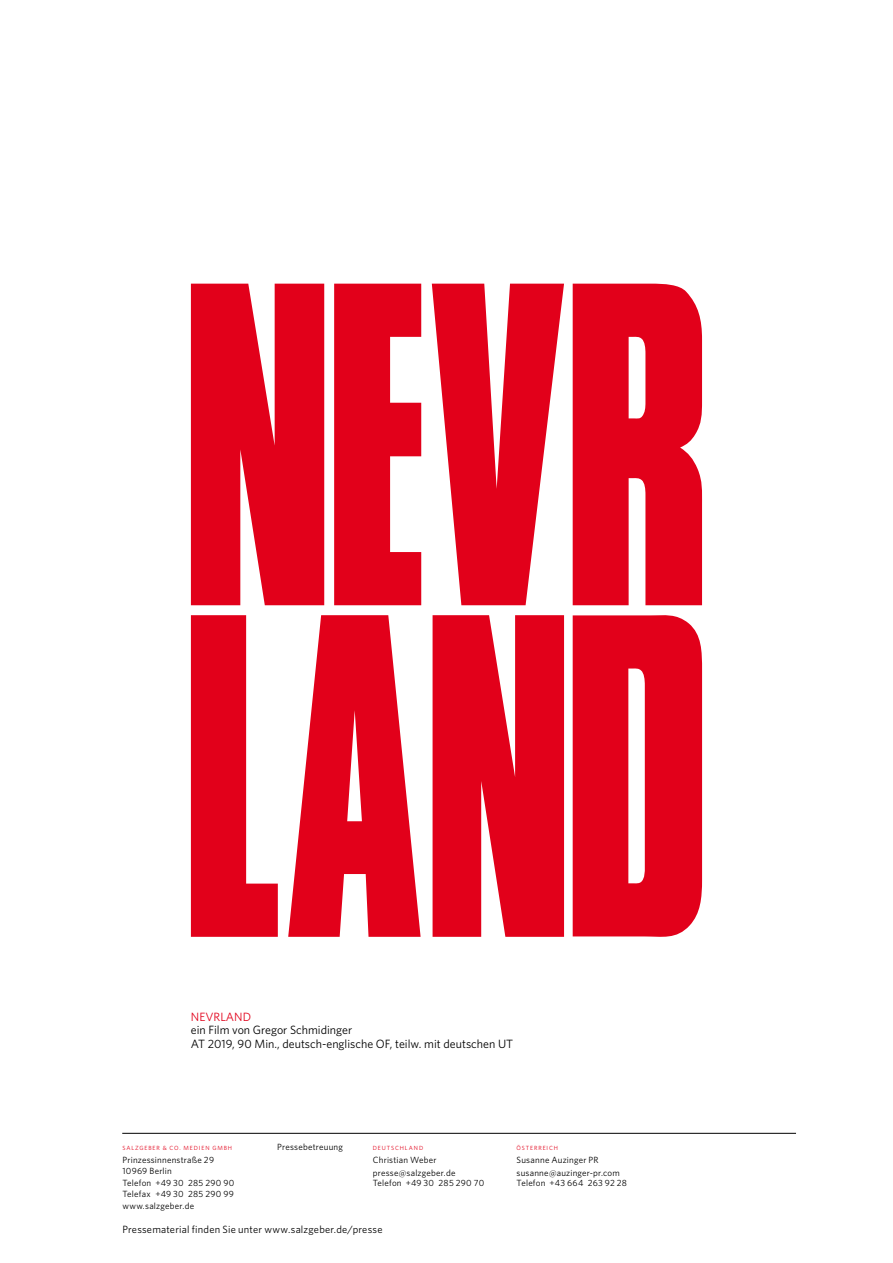
<style>
.page{position:relative;width:893px;height:1263px;background:#fff}
.page>*{position:absolute;margin:0;border:0;box-sizing:border-box;transform-origin:0 0}
.t1{font:12px/13.5px "Whitney HTF";color:#000}
.t2{font:12px "Whitney HTF";color:#e2001a}
.t3{font:10.5px "Whitney HTF";letter-spacing:.02em;color:#000}
.t4{font:9px/12.6px "Whitney HTF";letter-spacing:.025em;color:#000}
.t5{font:6px "Whitney HTF";letter-spacing:.145em;color:#e2001a}
</style>
<div class="page">
<hr style="left:122px;top:1133px;width:674px;height:1px;background:#000">
<svg style="left:191px;top:284px;width:512px;height:653px;fill:#e2001a"></svg>
<h1 class="t2" style="left:191px;top:1010px;width:62px">NEVRLAND</h1>
<h1 class="t1" style="left:191px;top:1023px;width:324px">ein Film von Gregor Schmidinger<br>AT 2019, 90 Min., deutsch-englische OF, teilw. mit deutschen UT</h1>
<p class="t5" style="left:122px;top:1145px;width:111px">SALZGEBER &amp; CO. MEDIEN GMBH</p>
<p class="t4" style="left:122px;top:1154px;width:93px;line-height:10.5px">Prinzessinnenstraße 29<br>10969 Berlin</p>
<p class="t4" style="left:122px;top:1178px;width:113px;line-height:10.5px">Telefon +49 30 285 290 90<br>Telefax +49 30 285 290 99</p>
<p class="t4" style="left:122px;top:1200px;width:73px">www.salzgeber.de</p>
<p class="t4" style="left:277px;top:1141px;width:67px">Pressebetreuung</p>
<p class="t5" style="left:373px;top:1145px;width:52px">DEUTSCHLAND</p>
<p class="t4" style="left:373px;top:1153px;width:84px">Christian Weber presse@salzgeber.de</p>
<p class="t4" style="left:373px;top:1176px;width:113px">Telefon +49 30 285 290 70</p>
<p class="t3" style="left:122px;top:1223px;width:261px">Pressematerial finden Sie unter www.salzgeber.de/presse</p>
<p class="t5" style="left:516px;top:1145px;width:43px">ÖSTERREICH</p>
<p class="t4" style="left:516px;top:1153px;width:105px">Susanne Auzinger PR susanne@auzinger-pr.com</p>
<p class="t4" style="left:516px;top:1176px;width:112px">Telefon +43 664 263 92 28</p>
</div>
